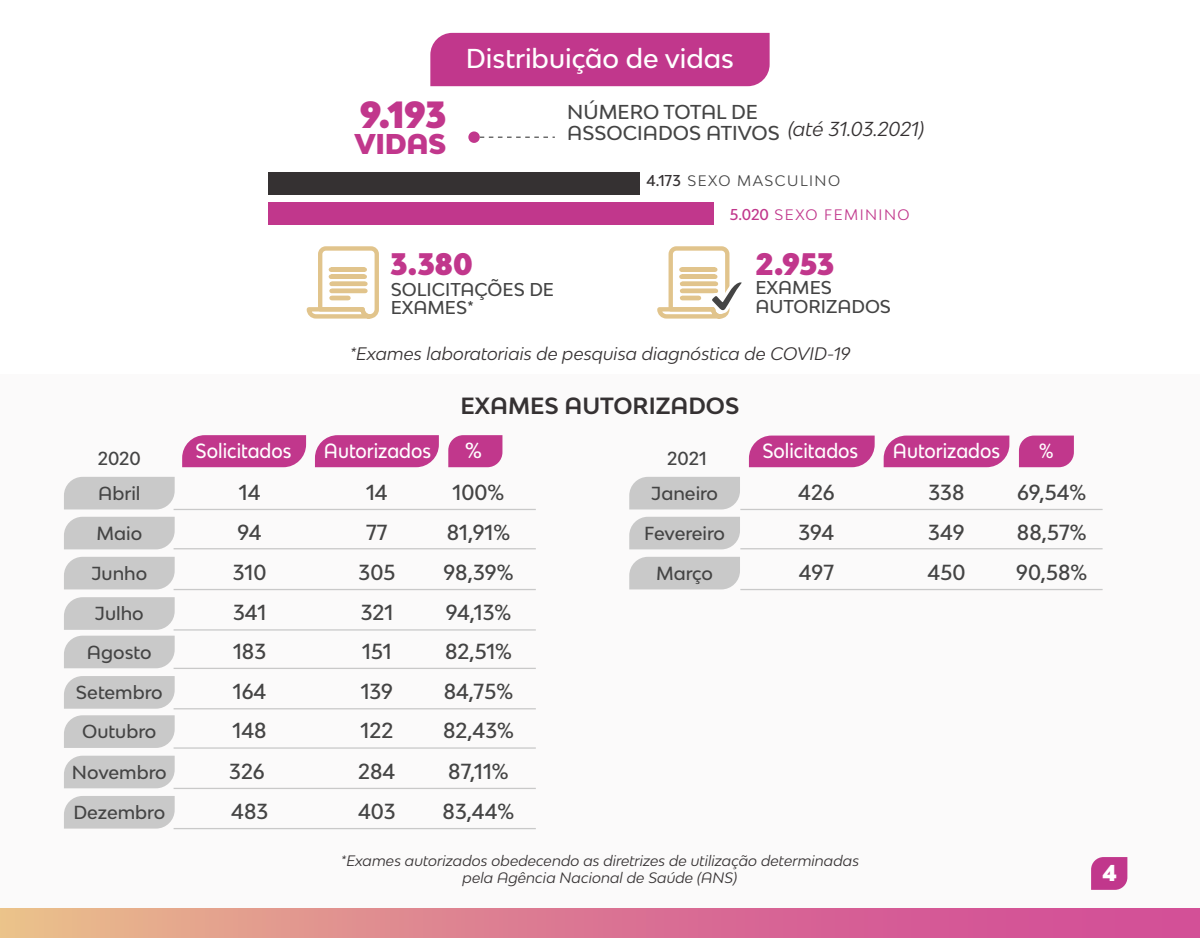
<style>
.page{position:relative;width:1200px;height:938px;background:#fff}
.page>*{position:absolute;margin:0;border:0;box-sizing:border-box;transform-origin:0 0}
.t1{font:900 35.81px "Bw Modelica SS01";color:#c1378c}
.t2{font:900 29.44px "Bw Modelica SS01";letter-spacing:-.02em;color:#c1378c}
.t3{font:900 27.06px "Bw Modelica SS01";letter-spacing:-.01em;color:#c1378c}
.t4{font:500 25.81px "Bw Modelica SS01";color:#fff}
.t5{font:700 22.19px "Bw Modelica SS01";color:#353132}
.t6{font:900 21.75px "Bw Modelica SS01";color:#fff}
.t7{font:500 20.62px/39.9px "Bw Modelica SS01";color:#444;text-align:center}
.t8{font:500 20.62px "Bw Modelica SS01";color:#fff}
.t9{font:500 19.44px "Bw Modelica SS01";color:#fff;scale:.91 1}
.t10{font:italic 19.12px "Bw Modelica SS01";color:#353132}
.t11{font:500 19px/20.9px "Bw Modelica SS01";color:#444}
.t12{font:500 17.88px "Bw Modelica SS01";color:#444}
.t13{font:500 17.5px/18.7px "Bw Modelica SS01";color:#444}
.t14{font:italic 17.06px "Bw Modelica SS01";color:#353132}
.t15{font:14.31px "Bw Modelica";letter-spacing:.1em;color:#444}
.t16{font:14.31px "Bw Modelica";letter-spacing:.1em;color:#c1378c}
.t17{font:italic 14.25px/16.1px "Bw Modelica SS01";color:#353132;text-align:center}
.s1{font-family:"Bw Modelica SS01";font-weight:500;font-size:14.88px;color:#353132}
.s2{font-family:"Bw Modelica SS01";font-weight:500;font-size:14.88px}
</style>
<div class="page">
<div style="left:0;top:374px;width:1200px;height:561px;background:#fbfafa"></div>
<svg style="left:1091px;top:857px;width:36px;height:32px"></svg>
<div style="left:430px;top:33px;width:340px;height:53px;background:#c1378c"></div>
<svg style="left:480px;top:137px;width:75px;height:1px"></svg>
<div style="left:468px;top:131px;width:12px;height:12px;background:#c1378c;border-radius:50%"></div>
<svg style="left:64px;top:516px;width:111px;height:33px;background:#ccc"></svg>
<div style="left:64px;top:557px;width:111px;height:32px;background:#c9c9c9"></div>
<svg style="left:182px;top:435px;width:124px;height:32px;background:#c44292"></svg>
<svg style="left:315px;top:435px;width:124px;height:32px;background:#c44292"></svg>
<svg style="left:448px;top:435px;width:54px;height:32px;background:#c44392"></svg>
<div style="left:64px;top:477px;width:111px;height:32px;background:#c9c9c9"></div>
<hr style="left:174px;top:509px;width:362px;height:1px;background:#c9c9c9">
<hr style="left:174px;top:548px;width:362px;height:1px;background:#c9c9c9">
<hr style="left:174px;top:589px;width:362px;height:1px;background:#c9c9c9">
<hr style="left:174px;top:629px;width:362px;height:1px;background:#c9c9c9">
<svg style="left:64px;top:597px;width:111px;height:71px;background:#cfcfcf"></svg>
<hr style="left:174px;top:667px;width:362px;height:2px;background:#c9c9c9">
<div style="left:64px;top:676px;width:111px;height:32px;background:#c9c9c9"></div>
<hr style="left:174px;top:708px;width:362px;height:1px;background:#c9c9c9">
<svg style="left:64px;top:715px;width:111px;height:33px;background:#cbcbcb"></svg>
<hr style="left:174px;top:747px;width:362px;height:1px;background:#c9c9c9">
<svg style="left:64px;top:755px;width:111px;height:33px;background:#ccc"></svg>
<div style="left:64px;top:796px;width:111px;height:32px;background:#c9c9c9"></div>
<hr style="left:174px;top:787px;width:362px;height:2px;background:#c9c9c9">
<hr style="left:174px;top:828px;width:362px;height:1px;background:#c9c9c9">
<svg style="left:629px;top:516px;width:111px;height:33px;background:#ccc"></svg>
<div style="left:629px;top:557px;width:111px;height:32px;background:#c9c9c9"></div>
<svg style="left:749px;top:435px;width:126px;height:32px;background:#c54594"></svg>
<svg style="left:884px;top:435px;width:125px;height:32px;background:#c44493"></svg>
<svg style="left:1019px;top:435px;width:55px;height:32px;background:#c54593"></svg>
<div style="left:629px;top:477px;width:111px;height:32px;background:#c9c9c9"></div>
<hr style="left:740px;top:509px;width:363px;height:1px;background:#c9c9c9">
<hr style="left:740px;top:548px;width:363px;height:1px;background:#c9c9c9">
<hr style="left:740px;top:589px;width:363px;height:1px;background:#c9c9c9">
<svg style="left:306px;top:246px;width:73px;height:73px"></svg>
<div style="left:329px;top:296px;width:22px;height:4px;border:4px solid #e1c48c"></div>
<div style="left:329px;top:289px;width:39px;height:4px;border:4px solid #e1c48c"></div>
<div style="left:329px;top:281px;width:39px;height:5px;border:4px solid #e1c48c"></div>
<div style="left:329px;top:274px;width:38px;height:5px;border:4px solid #e1c48c"></div>
<div style="left:329px;top:267px;width:38px;height:5px;border:4px solid #e1c48c"></div>
<svg style="left:657px;top:246px;width:85px;height:73px"></svg>
<div style="left:268px;top:172px;width:371px;height:22px;background:#353132"></div>
<div style="left:268px;top:203px;width:445px;height:22px;background:#c1378c"></div>
<div style="left:0;top:908px;width:1200px;height:30px;background:linear-gradient(to right,#e8b68c,#d04099)"></div>
<h1 class="t1" style="left:360px;top:92px;width:88px">9.193</h1>
<h3 class="t3" style="left:355px;top:126px;width:94px">VIDAS</h3>
<p class="t4" style="left:466px;top:41px;width:270px">Distribuição de vidas</p>
<p class="t11" style="left:567px;top:101px;width:214px">NÚMERO TOTAL DE<br>ASSOCIADOS ATIVOS</p>
<p class="t10" style="left:788px;top:117px;width:138px">(até 31.03.2021)</p>
<p class="t15" style="left:647px;top:172px;width:195px"><span class="s1">4.173</span> SEXO MASCULINO</p>
<p class="t16" style="left:730px;top:205px;width:181px"><span class="s2">5.020</span> SEXO FEMININO</p>
<h2 class="t2" style="left:390px;top:245px;width:84px">3.380</h2>
<p class="t13" style="left:391px;top:279px;width:165px">SOLICITAÇÕES DE<br>EXAMES*</p>
<h2 class="t2" style="left:755px;top:245px;width:80px">2.953</h2>
<p class="t13" style="left:755px;top:278px;width:137px">EXAMES<br>AUTORIZADOS</p>
<p class="t14" style="left:350px;top:342px;width:502px">*Exames laboratoriais de pesquisa diagnóstica de COVID-19</p>
<p class="t5" style="left:461px;top:392px;width:280px">EXAMES AUTORIZADOS</p>
<p class="t12" style="left:98px;top:446px;width:45px">2020</p>
<p class="t9" style="left:196px;top:438px;width:107px">Solicitados</p>
<p class="t9" style="left:324px;top:438px;width:119px">Autorizados</p>
<p class="t8" style="left:465px;top:436px;width:18px">%</p>
<p class="t12" style="left:667px;top:446px;width:41px">2021</p>
<p class="t12" style="left:98px;top:481px;width:44px">Abril</p>
<p class="t12" style="left:96px;top:521px;width:47px">Maio</p>
<p class="t12" style="left:91px;top:561px;width:57px">Junho</p>
<p class="t7" style="left:239px;top:471px;width:23px">14</p>
<p class="t7" style="left:366px;top:471px;width:23px">14</p>
<p class="t7" style="left:238px;top:511px;width:26px">94</p>
<p class="t7" style="left:366px;top:511px;width:23px">77</p>
<p class="t7" style="left:233px;top:551px;width:35px">310</p>
<p class="t7" style="left:359px;top:551px;width:38px">305</p>
<p class="t7" style="left:443px;top:471px;width:71px">100%<br>81,91%<br>98,39%</p>
<p class="t12" style="left:651px;top:481px;width:68px">Janeiro</p>
<p class="t12" style="left:644px;top:521px;width:82px">Fevereiro</p>
<p class="t12" style="left:656px;top:561px;width:58px">Março</p>
<p class="t12" style="left:95px;top:602px;width:50px">Julho</p>
<p class="t7" style="left:233px;top:592px;width:35px">341</p>
<p class="t7" style="left:361px;top:592px;width:34px">321</p>
<p class="t7" style="left:446px;top:592px;width:67px">94,13%</p>
<p class="t12" style="left:87px;top:640px;width:66px">Agosto</p>
<p class="t7" style="left:233px;top:630px;width:35px">183</p>
<p class="t7" style="left:362px;top:630px;width:31px">151</p>
<p class="t7" style="left:445px;top:630px;width:68px">82,51%</p>
<p class="t12" style="left:76px;top:680px;width:88px">Setembro</p>
<p class="t7" style="left:233px;top:670px;width:35px">164</p>
<p class="t7" style="left:361px;top:670px;width:34px">139</p>
<p class="t7" style="left:444px;top:670px;width:71px">84,75%</p>
<p class="t12" style="left:82px;top:720px;width:75px">Outubro</p>
<p class="t7" style="left:233px;top:710px;width:36px">148</p>
<p class="t7" style="left:361px;top:710px;width:34px">122</p>
<p class="t7" style="left:443px;top:710px;width:72px">82,43%</p>
<p class="t12" style="left:72px;top:760px;width:96px">Novembro</p>
<p class="t7" style="left:229px;top:750px;width:37px">326</p>
<p class="t7" style="left:358px;top:750px;width:39px">284</p>
<p class="t7" style="left:448px;top:750px;width:62px">87,11%</p>
<p class="t12" style="left:73px;top:800px;width:93px">Dezembro</p>
<p class="t7" style="left:231px;top:790px;width:39px">483</p>
<p class="t7" style="left:358px;top:790px;width:39px">403</p>
<p class="t7" style="left:443px;top:790px;width:73px">83,44%</p>
<p class="t9" style="left:762px;top:438px;width:107px">Solicitados</p>
<p class="t9" style="left:893px;top:438px;width:119px">Autorizados</p>
<p class="t7" style="left:798px;top:471px;width:38px">426</p>
<p class="t7" style="left:929px;top:471px;width:38px">338</p>
<p class="t7" style="left:798px;top:511px;width:38px">394</p>
<p class="t7" style="left:928px;top:511px;width:38px">349</p>
<p class="t7" style="left:799px;top:551px;width:37px">497</p>
<p class="t7" style="left:928px;top:551px;width:39px">450</p>
<p class="t17" style="left:341px;top:852px;width:520px">*Exames autorizados obedecendo as diretrizes de utilização determinadas pela Agência Nacional de Saúde (ANS)</p>
<p class="t9" style="left:1039px;top:438px;width:17px">%</p>
<p class="t7" style="left:1016px;top:471px;width:72px;text-align:justify">69,54% 88,57% 90,58%</p>
<p class="t6" style="left:1102px;top:859px;width:16px">4</p>
</div>
